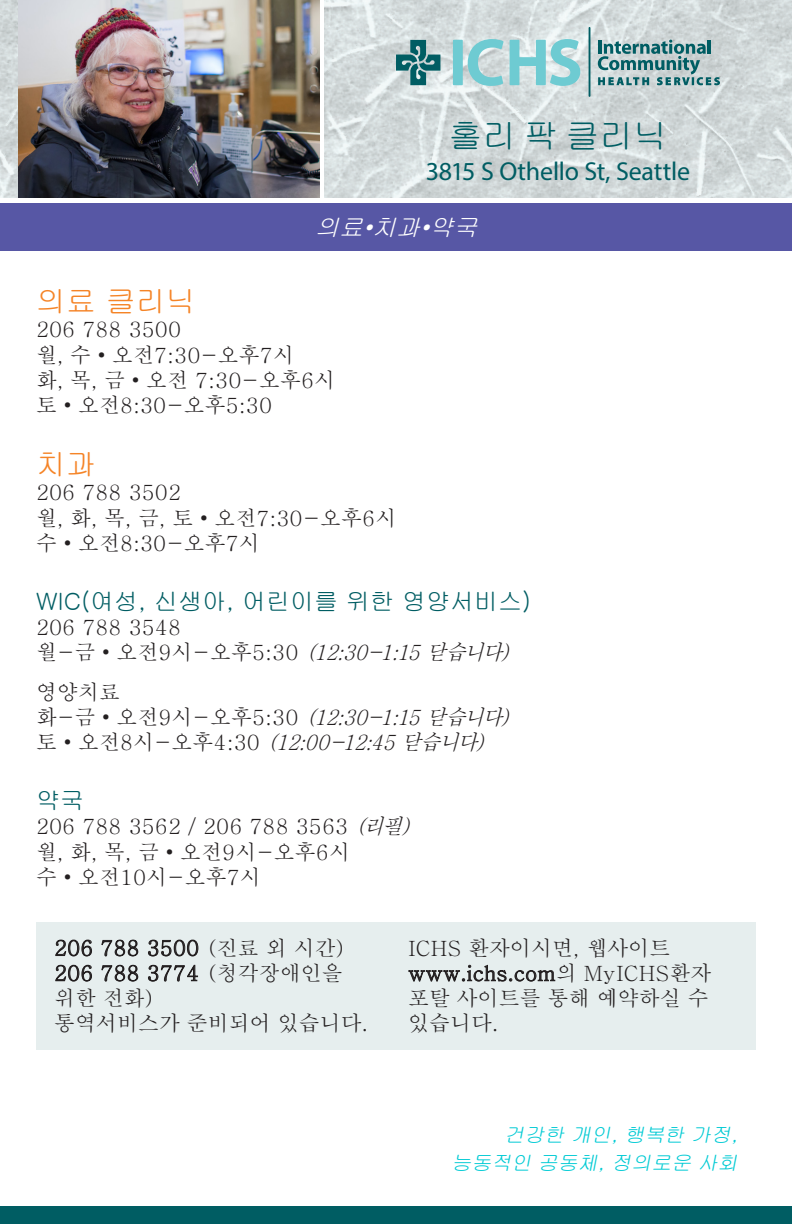
<style>
.page{position:relative;width:792px;height:1224px;background:#fff}
.page>*{position:absolute;margin:0;border:0;box-sizing:border-box;transform-origin:0 0}
.Clinic_name{font:34px "Gulim";color:#005d63}
.t1{font:30px "Gulim";color:#f58427}
.Address{font:26px "Myriad Pro";letter-spacing:-.01em;color:#005d63}
.Header_2{font:24px "Gulim";color:#005d63}
.Specialty{font:italic 24px "Gulim";color:#fff}
.Body{font:500 21px/25.2px "Adobe Myungjo Std";color:#231f20}
.Body_space1{font:italic 500 21px "Adobe Myungjo Std";color:#231f20;scale:.93 1}
.Body-2{font:italic 500 21px "Adobe Myungjo Std";color:#231f20;scale:.93 1}
.Body_space2{font:italic 500 21px "Adobe Myungjo Std";color:#231f20;scale:.93 1}
.Body_space2-2{font:500 21px "Adobe Myungjo Std";color:#231f20}
.Vision{font:italic 20px "Gulim";color:#00cad4}
.s1{font-style:normal}
.s2{font-style:italic}
</style>
<div class="page">
<div style="left:0;top:1206px;width:792px;height:18px;background:#005d63"></div>
<svg style="left:324px;top:0;width:468px;height:198px;background:#d3dbdb"></svg>
<svg style="left:453px;top:39px;width:51px;height:47px;background:#a0d3d7"></svg>
<svg style="left:510px;top:39px;width:70px;height:47px;background:#a1d7dc"></svg>
<svg style="left:598px;top:40px;width:122px;height:45px;background:#8aadaf"></svg>
<hr style="left:589px;top:27px;width:1px;height:70px;background:#005d63">
<svg style="left:396px;top:40px;width:44px;height:45px;background:#6e9ea1"></svg>
<img style="left:18px;top:0;width:301px;height:198px">
<svg style="left:0;top:0;width:18px;height:198px;background:#d2d9da"></svg>
<div style="left:0;top:203px;width:792px;height:47px;background:#5757a5"></div>
<div style="left:36px;top:922px;width:720px;height:128px;background:#e6eeee"></div>
<svg style="left:55px;top:940px;width:37px;height:16px"></svg>
<svg style="left:101px;top:940px;width:37px;height:16px"></svg>
<svg style="left:148px;top:940px;width:50px;height:16px"></svg>
<svg style="left:55px;top:965px;width:37px;height:16px"></svg>
<svg style="left:101px;top:965px;width:37px;height:16px"></svg>
<svg style="left:148px;top:965px;width:50px;height:16px"></svg>
<svg style="left:408px;top:965px;width:147px;height:17px"></svg>
<p class="Clinic_name" style="left:449px;top:119px;width:220px">홀리 팍 클리닉</p>
<p class="Address" style="left:426px;top:155px;width:266px">3815 S Othello St, Seattle</p>
<p class="Specialty" style="left:315px;top:215px;width:170px">의료•치과•약국</p>
<p class="t1" style="left:36px;top:286px;width:161px">의료 클리닉</p>
<p class="Body" style="left:36px;top:317px;width:147px">206 788 3500</p>
<p class="Body" style="left:36px;top:342px;width:260px">월, 수•오전7:30-오후7시</p>
<p class="Body" style="left:36px;top:367px;width:301px">화, 목, 금•오전 7:30-오후6시</p>
<p class="Body_space2-2" style="left:36px;top:394px;width:238px">토•오전8:30-오후5:30</p>
<p class="t1" style="left:36px;top:449px;width:61px">치과</p>
<p class="Body" style="left:36px;top:480px;width:147px">206 788 3502</p>
<p class="Body" style="left:36px;top:505px;width:362px">월, 화, 목, 금, 토•오전7:30-오후6시</p>
<p class="Body_space2-2" style="left:36px;top:532px;width:225px">수•오전8:30-오후7시</p>
<p class="Header_2" style="left:36px;top:589px;width:497px">WIC(여성, 신생아, 어린이를 위한 영양서비스)</p>
<p class="Body" style="left:36px;top:615px;width:147px">206 788 3548</p>
<p class="Body_space1" style="left:36px;top:642px;width:518px"><span class="s1">월-금•오전9시-오후5:30</span> (12:30-1:15 닫습니다)</p>
<p class="Body" style="left:36px;top:679px;width:85px">영양치료</p>
<p class="Body-2" style="left:36px;top:706px;width:518px"><span class="s1">화-금•오전9시-오후5:30</span> (12:30-1:15 닫습니다)</p>
<p class="Body_space2" style="left:36px;top:732px;width:491px"><span class="s1">토 • 오 전 8 시 - 오 후 4 : 3 0</span> (12:00-12:45 닫습니다)</p>
<p class="Header_2" style="left:36px;top:789px;width:49px">약국</p>
<p class="Body" style="left:36px;top:814px;width:383px">206 788 3562 / 206 788 3563 <span class="s2">(리필)</span></p>
<p class="Body" style="left:36px;top:839px;width:316px">월, 화, 목, 금•오전9시-오후6시</p>
<p class="Body" style="left:36px;top:865px;width:226px">수•오전10시-오후7시</p>
<p class="Body" style="left:54px;top:935px;width:294px">206 788 3500 (진료 외 시간)</p>
<p class="Body" style="left:54px;top:960px;width:290px">206 788 3774 (청각장애인을 위한 전화)</p>
<p class="Body" style="left:54px;top:1011px;width:316px">통역서비스가 준비되어 있습니다.</p>
<p class="Body" style="left:408px;top:935px;width:305px">ICHS 환자이시면, 웹사이트 www.ichs.com의 MyICHS환자 포탈 사이트를 통해 예약하실 수 있습니다.</p>
<p class="Vision" style="left:505px;top:1124px;width:239px">건강한 개인, 행복한 가정,</p>
<p class="Vision" style="left:451px;top:1153px;width:292px">능동적인 공동체, 정의로운 사회</p>
</div>
